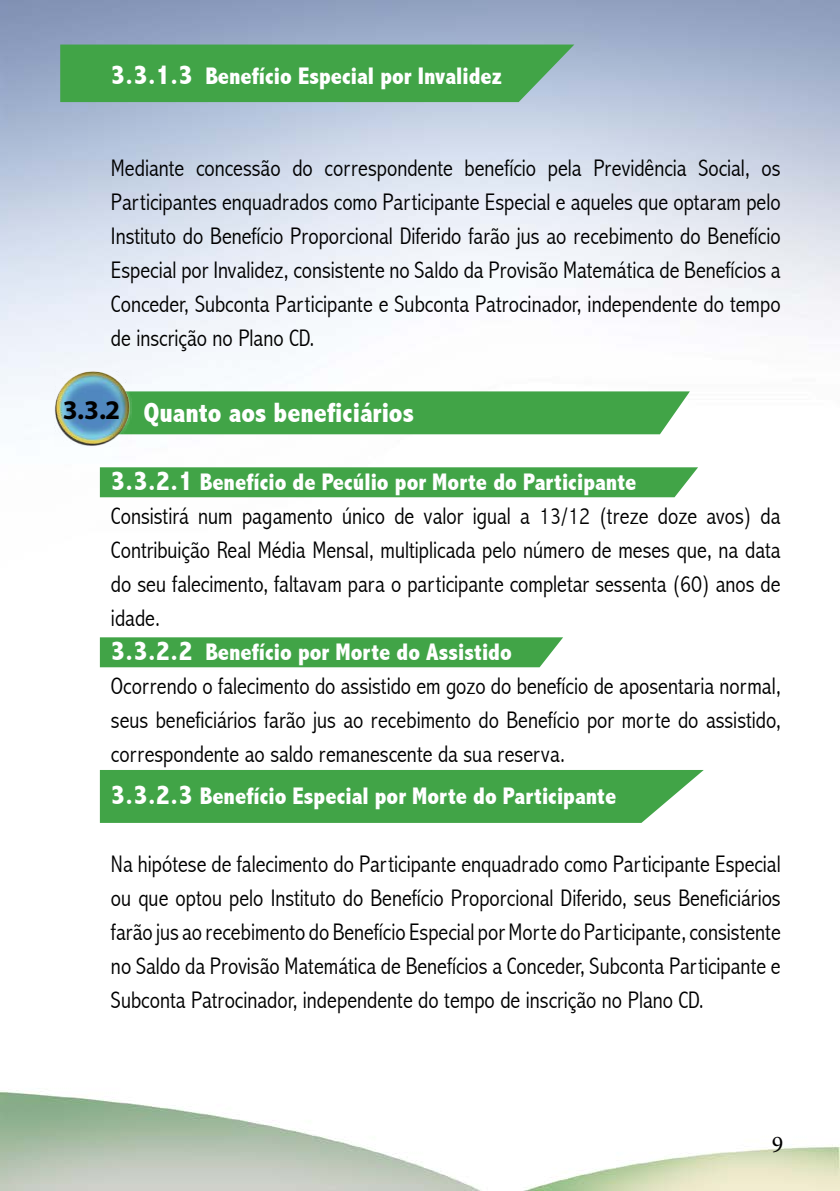
<style>
.page{position:relative;width:840px;height:1191px;background:#fff}
.page>*{position:absolute;margin:0;border:0;box-sizing:border-box;transform-origin:0 0}
.t1{font:800 condensed 28px "Abadi";color:#fff}
.t2{font:700 27px "Myriad Pro";color:#000}
.t3{font:300 condensed 24px/34px "Abadi";color:#000;text-align:justify}
.t4{font:800 condensed 24px "Abadi";color:#fff}
.t5{font:24px "Minion Pro";color:#000}
.s1{font-size:28px}
.s2{font-weight:800;font-size:28px;color:#fff}
.s3{font-weight:800;color:#fff}
</style>
<div class="page">
<div style="left:100px;top:467px;width:597px;height:30px;background:#41a447"></div>
<div style="left:100px;top:637px;width:463px;height:30px;background:#41a447"></div>
<div style="left:100px;top:770px;width:603px;height:53px;background:#41a447"></div>
<div style="left:131px;top:391px;width:558px;height:43px;background:#41a447"></div>
<img style="left:54px;top:370px;width:77px;height:77px">
<div style="left:60px;top:45px;width:514px;height:57px;background:#41a447"></div>
<p class="t4" style="left:111px;top:62px;width:392px"><span class="s1">3.3.1.3</span> Benefício Especial por Invalidez</p>
<p class="t3" style="left:111px;top:151px;width:670px">Mediante concessão do correspondente benefício pela Previdência Social, os Participantes enquadrados como Participante Especial e aqueles que optaram pelo Instituto do Benefício Proporcional Diferido farão jus ao recebimento do Benefício Especial por Invalidez, consistente no Saldo da Provisão Matemática de Benefícios a Conceder, Subconta Participante e Subconta Patrocinador, independente do tempo de inscrição no Plano CD.</p>
<p class="t2" style="left:63px;top:392px;width:59px">3.3.2</p>
<p class="t1" style="left:144px;top:396px;width:271px">Quanto aos beneficiários</p>
<p class="t3" style="left:111px;top:465px;width:671px;text-align:left"><span class="s2">3.3.2.1</span> <span class="s3">Benefício de Pecúlio por Morte do Participante<br></span>Consistirá num pagamento único de valor igual a 13/12 (treze doze avos) da Contribuição Real Média Mensal, multiplicada pelo número de meses que, na data do seu falecimento, faltavam para o participante completar sessenta (60) anos de idade.<br><span class="s2">3.3.2.2</span> <span class="s3">Benefício por Morte do Assistido<br></span>Ocorrendo o falecimento do assistido em gozo do benefício de aposentaria normal, seus beneficiários farão jus ao recebimento do Benefício por morte do assistido, correspondente ao saldo remanescente da sua reserva.</p>
<p class="t4" style="left:111px;top:782px;width:506px"><span class="s1">3.3.2.3</span> Benefício Especial por Morte do Participante</p>
<p class="t3" style="left:111px;top:847px;width:671px">Na hipótese de falecimento do Participante enquadrado como Participante Especial ou que optou pelo Instituto do Benefício Proporcional Diferido, seus Beneficiários farão jus ao recebimento do Benefício Especial por Morte do Participante, consistente no Saldo da Provisão Matemática de Benefícios a Conceder, Subconta Participante e Subconta Patrocinador, independente do tempo de inscrição no Plano CD.</p>
<p class="t5" style="left:771px;top:1128px;width:13px">9</p>
</div>
